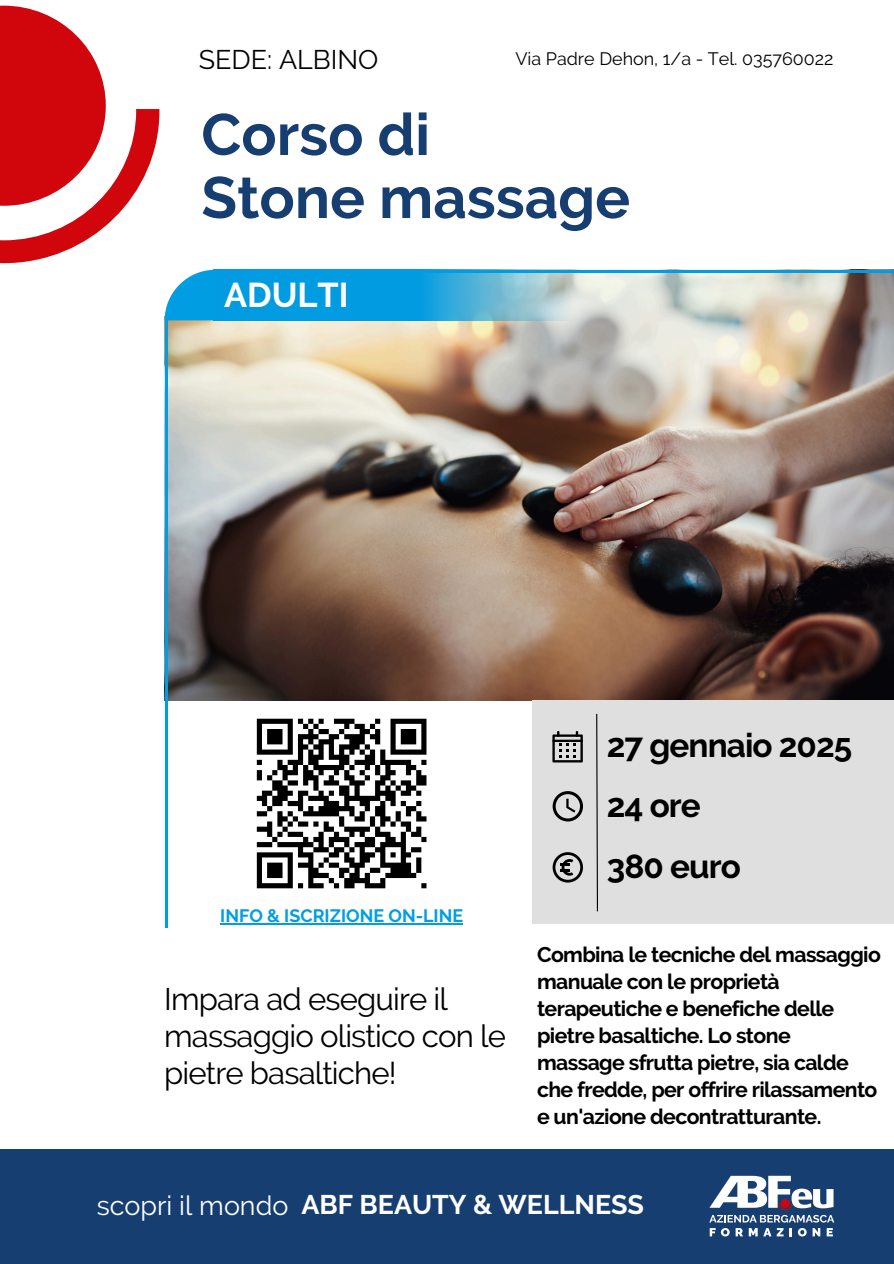
<style>
.page{position:relative;width:894px;height:1264px;background:#fff}
.page>*{position:absolute;margin:0;border:0;box-sizing:border-box;transform-origin:0 0}
.t1{font:700 58.2px/63px "Raleway";color:#173e71}
.t2{font:700 34.35px "Raleway";color:#fff}
.t3{font:700 33.3px "Raleway";letter-spacing:-.03em;color:#000}
.t4{font:31.05px/37px "Raleway";letter-spacing:-.03em;color:#000}
.t5{font:700 26.85px "Raleway";color:#fff}
.t6{font:26.85px "Raleway";color:#fff}
.t7{font:26.85px "Raleway";color:#000}
.t8{font:700 21.15px/27px "Raleway";letter-spacing:-.03em;color:#000}
.t9{font:18px "Raleway";color:#000}
.t10{font:700 17.85px "Raleway";color:#009ee3}
</style>
<div class="page">
<svg style="left:0;top:6px;width:159px;height:257px"></svg>
<img style="left:167px;top:272px;width:725px;height:429px">
<img style="left:215px;top:270px;width:368px;height:50px">
<svg style="left:165px;top:270px;width:50px;height:50px"></svg>
<hr style="left:165px;top:320px;width:2px;height:607px;background:#009de2">
<hr style="left:246px;top:270px;width:647px;height:2px;background:#009de2">
<div style="left:0;top:1148px;width:893px;height:115px;background:#173e71"></div>
<svg style="left:709px;top:1175px;width:125px;height:61px"></svg>
<hr style="left:220px;top:923px;width:243px;height:1px;background:#009ee3">
<div style="left:532px;top:700px;width:361px;height:224px;background:#dfdfdf"></div>
<svg style="left:596px;top:713px;width:2px;height:199px"></svg>
<svg style="left:552px;top:731px;width:30px;height:31px"></svg>
<svg style="left:552px;top:791px;width:31px;height:30px"></svg>
<svg style="left:552px;top:852px;width:31px;height:30px"></svg>
<svg style="left:256px;top:718px;width:171px;height:171px"></svg>
<p class="t7" style="left:199px;top:44px;width:181px">SEDE: ALBINO</p>
<h3 class="t9" style="left:515px;top:48px;width:319px">Via Padre Dehon, 1/a - Tel. 035760022</h3>
<h1 class="t1" style="left:201px;top:103px;width:430px">Corso di<br>Stone massage</h1>
<p class="t2" style="left:224px;top:274px;width:126px">ADULTI</p>
<p class="t10" style="left:220px;top:905px;width:244px">INFO &amp; ISCRIZIONE ON-LINE</p>
<h2 class="t4" style="left:164px;top:980px;width:343px">Impara ad eseguire il massaggio olistico con le pietre basaltiche!</h2>
<p class="t3" style="left:606px;top:725px;width:247px">27 gennaio 2025</p>
<h3 class="t3" style="left:606px;top:785px;width:95px">24 ore</h3>
<h3 class="t3" style="left:606px;top:846px;width:135px">380 euro</h3>
<p class="t8" style="left:537px;top:941px;width:345px">Combina le tecniche del massaggio manuale con le proprietà terapeutiche e benefiche delle pietre basaltiche. Lo stone massage sfrutta pietre, sia calde che fredde, per offrire rilassamento e un'azione decontratturante.</p>
<p class="t6" style="left:97px;top:1189px;width:193px">scopri il mondo</p>
<p class="t5" style="left:301px;top:1188px;width:344px">ABF BEAUTY &amp; WELLNESS</p>
</div>
